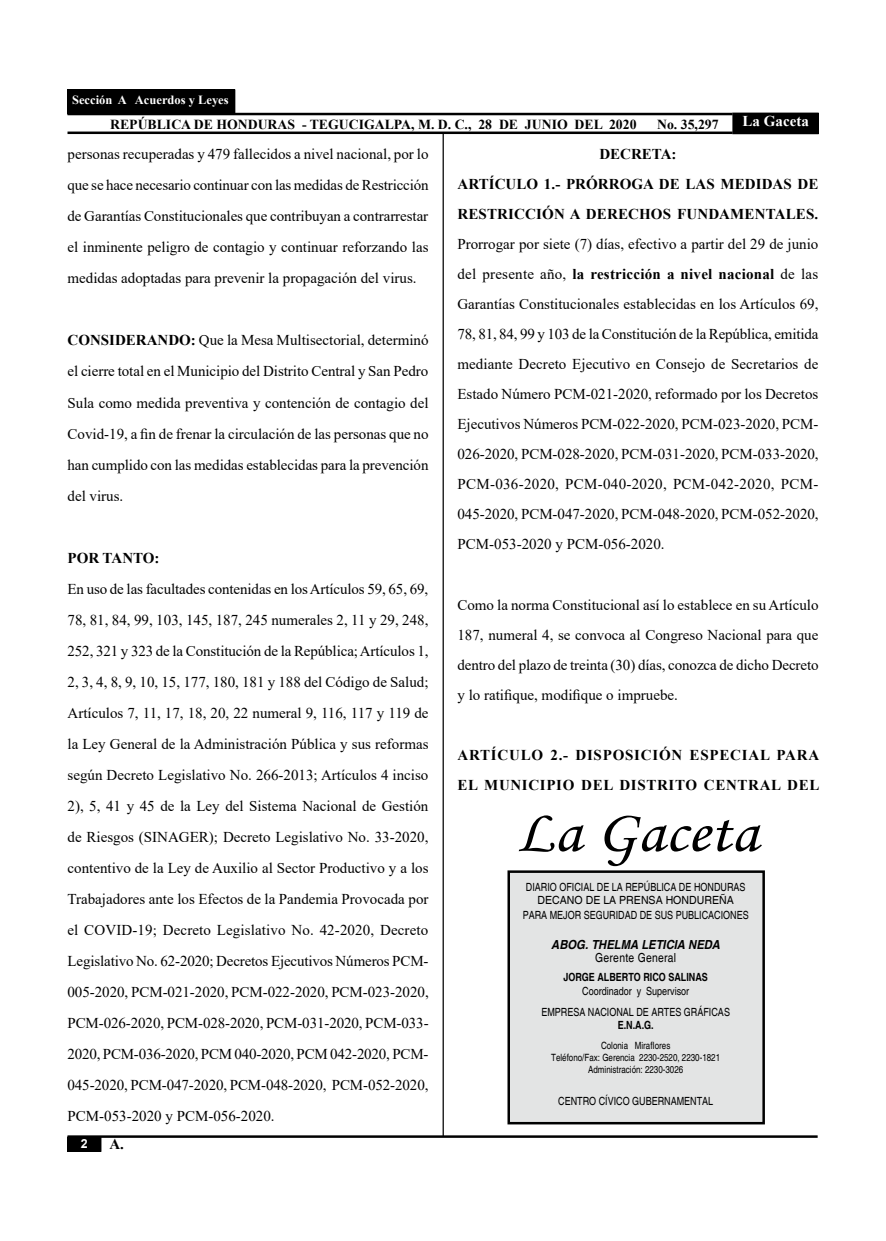
<style>
.page{position:relative;width:886px;height:1241px;background:#fff}
.page>*{position:absolute;margin:0;border:0;box-sizing:border-box;transform-origin:0 0}
.t1{font:60px "Monotype Corsiva";color:#000;scale:1.1 1}
.t2{font:15px/31px "Times New Roman";letter-spacing:-.005em;color:#000;text-align:justify}
.t3{font:700 15px/30px "Times New Roman";letter-spacing:.01em;color:#000;text-align:center}
.t4{font:700 15px/30px "Times New Roman";letter-spacing:.045em;color:#000}
.t5{font:700 15px "Times New Roman";color:#fff}
.t6{font:700 13.75px "Times New Roman";color:#000}
.t7{font:700 12.5px "Times New Roman";color:#fff}
.t8{font:italic 700 12.5px "Helvetica";color:#000;scale:.9 1}
.t9{font:12.5px "Helvetica";letter-spacing:.025em;color:#000;scale:.83 1}
.t10{font:700 12.5px "Arial";color:#fff}
.t11{font:11.25px/13.5px "Helvetica";color:#000;text-align:center;scale:.8 1}
.t12{font:700 11.25px "Helvetica";color:#000;scale:.8 1}
.t13{font:10px/12px "Helvetica";color:#000;text-align:center;scale:.8 1}
.s1{font-weight:700}
</style>
<div class="page">
<div style="left:68px;top:1136px;width:33px;height:15px;background:#000"></div>
<div style="left:733px;top:113px;width:85px;height:21px;background:#000"></div>
<hr style="left:68px;top:131px;width:664px;height:3px;background:#000">
<hr style="left:68px;top:113px;width:664px;height:2px;background:#000">
<hr style="left:68px;top:1135px;width:750px;height:2px;background:#000">
<div style="left:68px;top:90px;width:167px;height:24px;background:#000"></div>
<hr style="left:442px;top:133px;width:2px;height:1002px;background:#000">
<div style="left:509px;top:871px;width:255px;height:251px;background:#e3e4e4"></div>
<div style="left:507px;top:870px;width:258px;height:254px;border:2px solid #000"></div>
<p class="t7" style="left:72px;top:91px;width:158px">Sección A Acuerdos y Leyes</p>
<p class="t6" style="left:110px;top:114px;width:528px">REPÚBLICA DE HONDURAS - TEGUCIGALPA, M. D. C., 28 DE JUNIO DEL 2020</p>
<p class="t6" style="left:657px;top:114px;width:63px">No. 35,297</p>
<p class="t5" style="left:742px;top:110px;width:68px">La Gaceta</p>
<p class="t2" style="left:68px;top:138px;width:362px">personas recuperadas y 479 fallecidos a nivel nacional, por lo que se hace necesario continuar con las medidas de Restricción de Garantías Constitucionales que contribuyan a contrarrestar el inminente peligro de contagio y continuar reforzando las medidas adoptadas para prevenir la propagación del virus.</p>
<p class="t2" style="left:68px;top:324px;width:363px"><span class="s1">CONSIDERANDO:</span> Que la Mesa Multisectorial, determinó el cierre total en el Municipio del Distrito Central y San Pedro Sula como medida preventiva y contención de contagio del Covid-19, a fin de frenar la circulación de las personas que no han cumplido con las medidas establecidas para la prevención del virus.</p>
<p class="t3" style="left:68px;top:542px;width:94px">POR TANTO:</p>
<p class="t2" style="left:68px;top:572px;width:363px">En uso de las facultades contenidas en los Artículos 59, 65, 69, 78, 81, 84, 99, 103, 145, 187, 245 numerales 2, 11 y 29, 248, 252, 321 y 323 de la Constitución de la República; Artículos 1, 2, 3, 4, 8, 9, 10, 15, 177, 180, 181 y 188 del Código de Salud; Artículos 7, 11, 17, 18, 20, 22 numeral 9, 116, 117 y 119 de la Ley General de la Administración Pública y sus reformas según Decreto Legislativo No. 266-2013; Artículos 4 inciso 2), 5, 41 y 45 de la Ley del Sistema Nacional de Gestión de Riesgos (SINAGER); Decreto Legislativo No. 33-2020, contentivo de la Ley de Auxilio al Sector Productivo y a los Trabajadores ante los Efectos de la Pandemia Provocada por el COVID-19; Decreto Legislativo No. 42-2020, Decreto Legislativo No. 62-2020; Decretos Ejecutivos Números PCM-005-2020, PCM-021-2020, PCM-022-2020, PCM-023-2020, PCM-026-2020, PCM-028-2020, PCM-031-2020, PCM-033- 2020, PCM-036-2020, PCM 040-2020, PCM 042-2020, PCM-045-2020, PCM-047-2020, PCM-048-2020, PCM-052-2020, PCM-053-2020 y PCM-056-2020.</p>
<p class="t10" style="left:81px;top:1134px;width:8px">2</p>
<p class="t3" style="left:109px;top:1128px;width:16px">A.</p>
<p class="t3" style="left:457px;top:139px;width:362px">DECRETA:<br>ARTÍCULO 1.- PRÓRROGA DE LAS MEDIDAS DE<br>RESTRICCIÓN A DERECHOS FUNDAMENTALES.</p>
<p class="t2" style="left:457px;top:229px;width:363px;line-height:30px">Prorrogar por siete (7) días, efectivo a partir del 29 de junio del presente año, <span class="s1">la restricción a nivel nacional</span> de las Garantías Constitucionales establecidas en los Artículos 69, 78, 81, 84, 99 y 103 de la Constitución de la República, emitida mediante Decreto Ejecutivo en Consejo de Secretarios de Estado Número PCM-021-2020, reformado por los Decretos Ejecutivos Números PCM-022-2020, PCM-023-2020, PCM-026-2020, PCM-028-2020, PCM-031-2020, PCM-033-2020, PCM-036-2020, PCM-040-2020, PCM-042-2020, PCM-045-2020, PCM-047-2020, PCM-048-2020, PCM-052-2020, PCM-053-2020 y PCM-056-2020.</p>
<p class="t2" style="left:457px;top:589px;width:363px;line-height:30px">Como la norma Constitucional así lo establece en su Artículo 187, numeral 4, se convoca al Congreso Nacional para que dentro del plazo de treinta (30) días, conozca de dicho Decreto y lo ratifique, modifique o impruebe.</p>
<p class="t4" style="left:457px;top:739px;width:363px">ARTÍCULO 2.- DISPOSICIÓN ESPECIAL PARA<br>EL MUNICIPIO DEL DISTRITO CENTRAL DEL</p>
<h1 class="t1" style="left:515px;top:795px;width:222px">La Gaceta</h1>
<p class="t11" style="left:526px;top:880px;width:276px">DIARIO OFICIAL DE LA REPÚBLICA DE HONDURAS<br>DECANO DE LA PRENSA HONDUREÑA</p>
<p class="t11" style="left:523px;top:908px;width:284px">PARA MEJOR SEGURIDAD DE SUS PUBLICACIONES</p>
<p class="t8" style="left:551px;top:936px;width:189px">ABOG. THELMA LETICIA NEDA</p>
<p class="t9" style="left:595px;top:949px;width:99px">Gerente General</p>
<p class="t12" style="left:563px;top:970px;width:182px">JORGE ALBERTO RICO SALINAS</p>
<p class="t11" style="left:541px;top:980px;width:237px;line-height:21px">Coordinador y Supervisor<br>EMPRESA NACIONAL DE ARTES GRÁFICAS</p>
<p class="t12" style="left:618px;top:1018px;width:47px">E.N.A.G.</p>
<p class="t13" style="left:551px;top:1039px;width:213px">Colonia MirafIores<br>Teléfono/Fax: Gerencia 2230-2520, 2230-1821<br>Administración: 2230-3026</p>
<p class="t11" style="left:558px;top:1094px;width:195px">CENTRO CÍVICO GUBERNAMENTAL</p>
</div>
